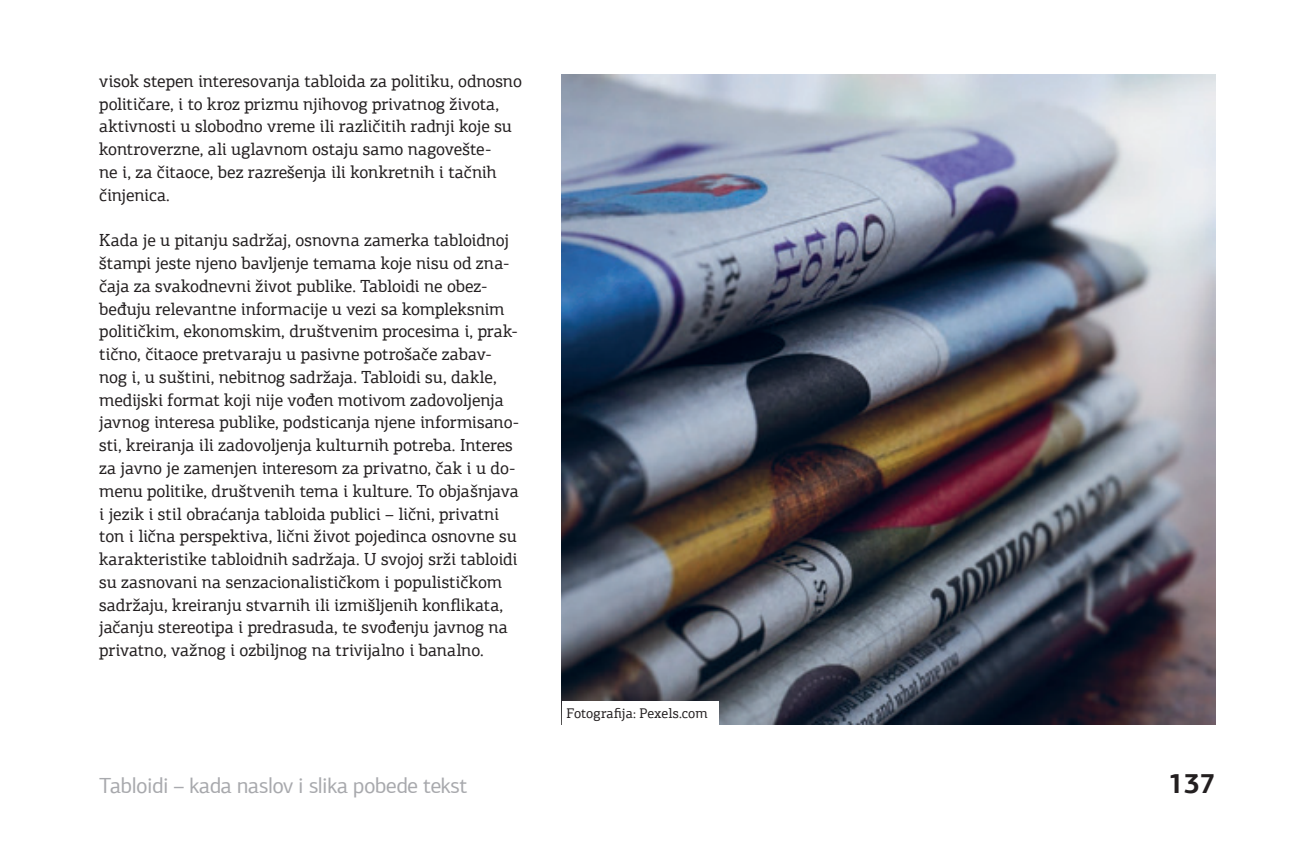
<style>
.page{position:relative;width:1290px;height:849px;background:#fff}
.page>*{position:absolute;margin:0;border:0;box-sizing:border-box;transform-origin:0 0}
.t1{font:700 28px "PF Agora Sans Pro";color:#231f20}
.t2{font:21.88px "PF Agora Sans Pro";letter-spacing:-.025em;color:#a8a9ad}
.t3{font:17.5px/22.8px "PF Agora Slab Pro";letter-spacing:-.01em;color:#231f20}
.t4{font:14px "PF Agora Slab Pro";color:#231f20}
</style>
<div class="page">
<img style="left:562px;top:74px;width:653px;height:650px">
<div style="left:562px;top:701px;width:156px;height:23px;background:#fff"></div>
<p class="t3" style="left:99px;top:69px;width:424px">visok stepen interesovanja tabloida za politiku, odnosno političare, i to kroz prizmu njihovog privatnog života, aktivnosti u slobodno vreme ili različitih radnji koje su kontroverzne, ali uglavnom ostaju samo nagovešte-<br>ne i, za čitaoce, bez razrešenja ili konkretnih i tačnih činjenica.</p>
<p class="t3" style="left:99px;top:229px;width:421px">Kada je u pitanju sadržaj, osnovna zamerka tabloidnoj štampi jeste njeno bavljenje temama koje nisu od zna&shy;čaja za svakodnevni život publike. Tabloidi ne obez&shy;beđuju relevantne informacije u vezi sa kompleksnim političkim, ekonomskim, društvenim procesima i, prak&shy;tično, čitaoce pretvaraju u pasivne potrošače zabav&shy;nog i, u suštini, nebitnog sadržaja. Tabloidi su, dakle, medijski format koji nije vođen motivom zadovoljenja javnog interesa publike, podsticanja njene informisano&shy;sti, kreiranja ili zadovoljenja kulturnih potreba. Interes za javno je zamenjen interesom za privatno, čak i u do&shy;menu politike, društvenih tema i kulture. To objašnjava i jezik i stil obraćanja tabloida publici – lični, privatni ton i lična perspektiva, lični život pojedinca osnovne su karakteristike tabloidnih sadržaja. U svojoj srži tabloidi su zasnovani na senzacionalističkom i populističkom sadržaju, kreiranju stvarnih ili izmišljenih konflikata, jačanju stereotipa i predrasuda, te svođenju javnog na privatno, važnog i ozbiljnog na trivijalno i banalno.</p>
<p class="t4" style="left:567px;top:704px;width:143px">Fotografija: Pexels.com</p>
<p class="t2" style="left:99px;top:771px;width:369px">Tabloidi – kada naslov i slika pobede tekst</p>
<h1 class="t1" style="left:1168px;top:765px;width:49px">137</h1>
</div>
